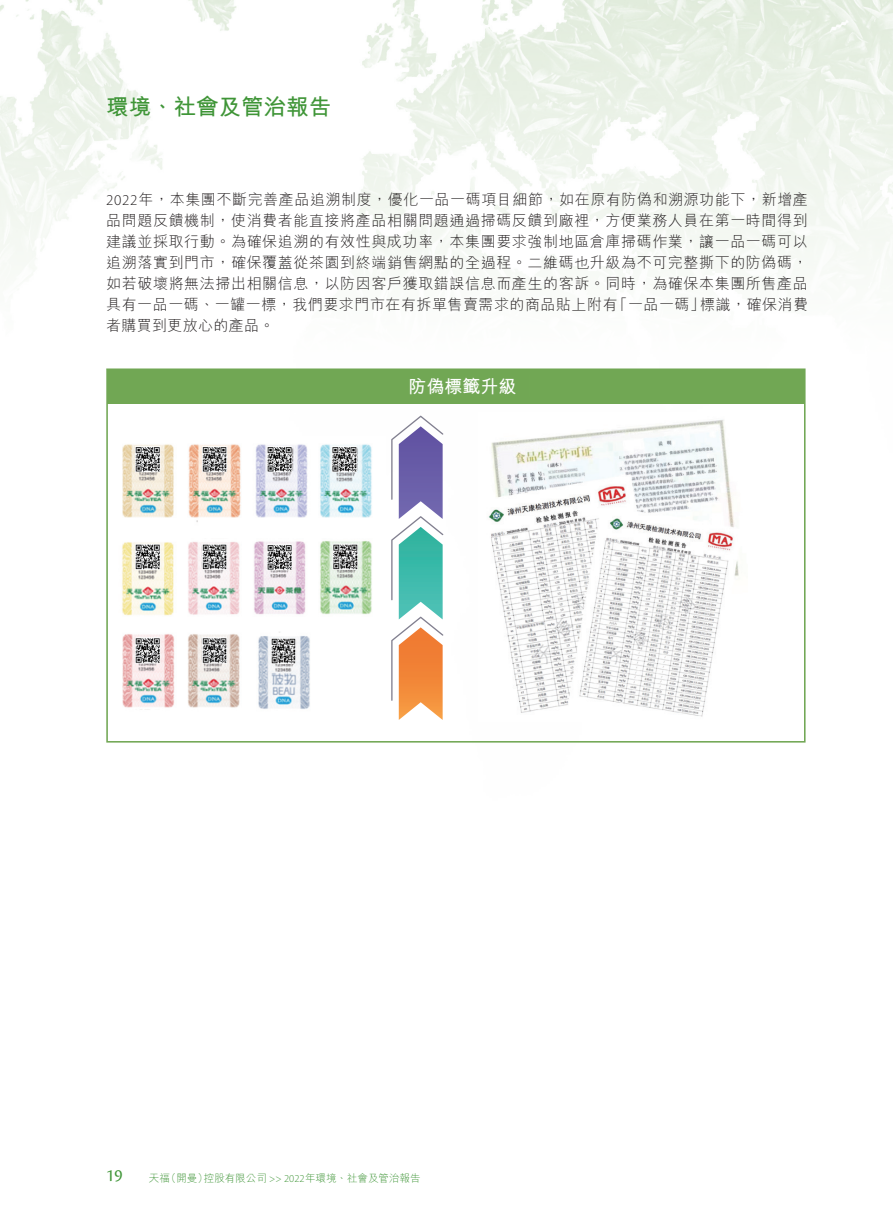
<style>
.page{position:relative;width:893px;height:1212px;background:#fff}
.page>*{position:absolute;margin:0;border:0;box-sizing:border-box;transform-origin:0 0}
.t1{font:700 22.5px "M Hei HK";color:#3f9537}
.t2{font:18px "M Hei HK Bold E Ten B5 H";color:#fff}
.t3{font:18px "Cronos Pro Disp";color:#3f9537}
.t4{font:300 15px/21px "M Hei HK";letter-spacing:.04em;color:#231f20;text-align:right}
.t5{font:300 10.5px "M Hei HK";color:#3f9537}
.s1{font-family:"Myriad Pro"}
</style>
<div class="page">
<img style="left:0;top:0;width:893px;height:743px">
<svg style="left:106px;top:368px;width:699px;height:374px"></svg>
<div style="left:107px;top:369px;width:698px;height:35px;background:#71a754"></div>
<svg style="left:391px;top:416px;width:52px;height:304px"></svg>
<img style="left:478px;top:412px;width:269px;height:309px">
<h1 class="t1" style="left:106px;top:90px;width:226px">環境、社會及管治報告</h1>
<p class="t4" style="left:106px;top:189px;width:703px"><span class="s1">2022</span>年，本集團不斷完善產品追溯制度，優化一品一碼項目細節，如在原有防偽和溯源功能下，新增產品問題反饋機制，使消費者能直接將產品相關問題通過掃碼反饋到廠裡，方便業務人員在第一時間得到建議並採取行動。為確保追溯的有效性與成功率，本集團要求強制地區倉庫掃碼作業，讓一品一碼可以追溯落實到門市，確保覆蓋從茶園到終端銷售網點的全過程。二維碼也升級為不可完整撕下的防偽碼，如若破壞將無法掃出相關信息，以防因客戶獲取錯誤信息而產生的客訴。同時，為確保本集團所售產品標識，確保消費</p>
<p class="t4" style="left:106px;top:294px;width:513px;text-align:left">具有一品一碼、一罐一標，我們要求門市在有拆單售賣需求的商品貼上附有者購買到更放心的產品。</p>
<p class="t4" style="left:613px;top:294px;width:94px">「一品一碼」</p>
<p class="t2" style="left:408px;top:373px;width:109px">防偽標籤升級</p>
<p class="t3" style="left:106px;top:1165px;width:18px">19</p>
<p class="t5" style="left:166px;top:1173px;width:43px">（開曼）</p>
<p class="t5" style="left:204px;top:1173px;width:218px">控股有限公司 <span class="s1">&gt;&gt; 2022</span>年環境、社會及管治報告</p>
<p class="t5" style="left:149px;top:1173px;width:22px">天福</p>
</div>
